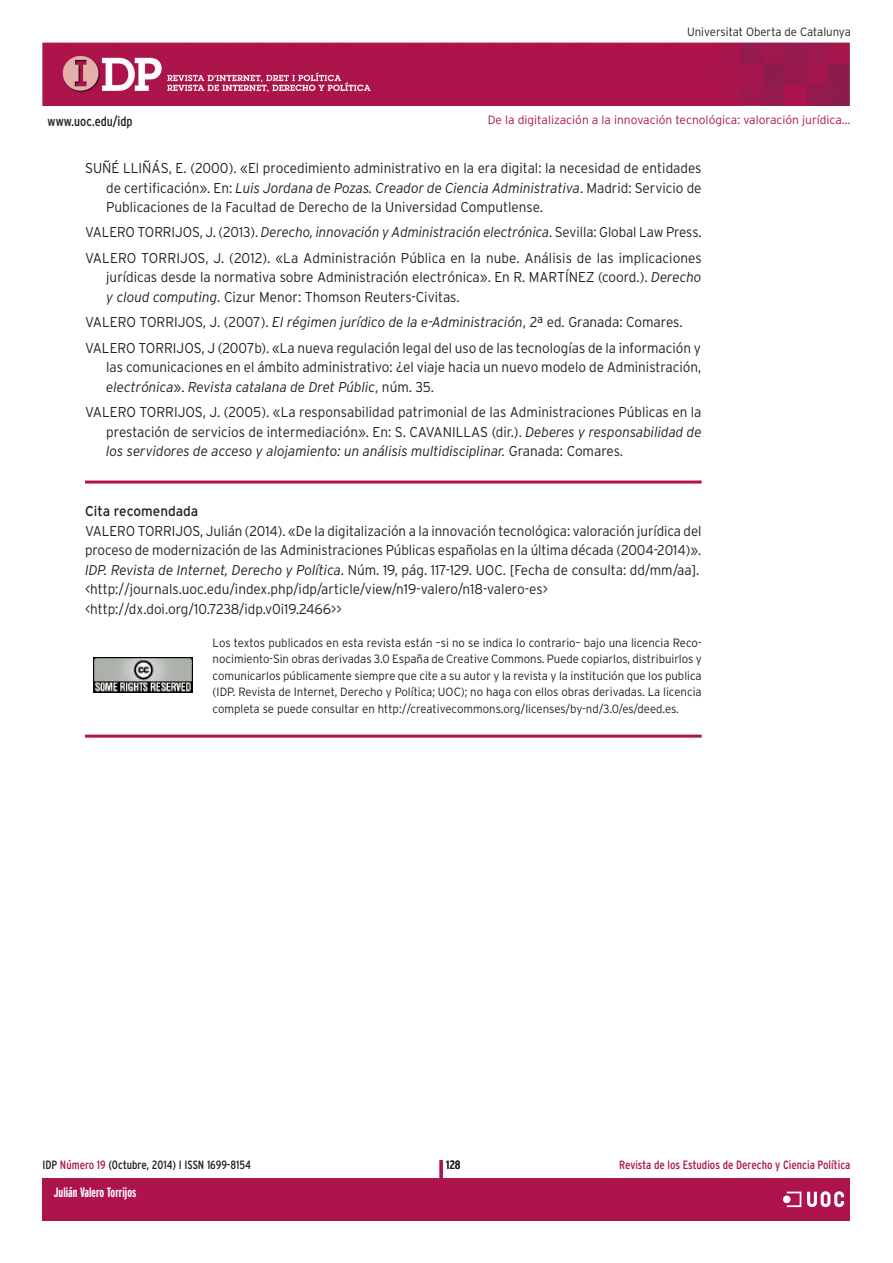
<style>
.page{position:relative;width:893px;height:1263px;background:#fff}
.page>*{position:absolute;margin:0;border:0;box-sizing:border-box;transform-origin:0 0}
.BIBLIOGRAFIA{font:300 14.25px/19.5px "Interstate";color:#231f20;text-align:justify;scale:.95 1}
.TEXTGENERAL{font:300 14.25px/19.5px "Interstate";color:#231f20;text-align:justify;scale:.94 1}
.TEXTGENERAL-2{font:300 14.25px "Interstate";color:#231f20;scale:.95 1}
.BIBLIOGRAFIA-2{font:300 14.25px "Interstate";color:#231f20;scale:.94 1}
.TEXTGENERAL-3{font:14.25px "Interstate";color:#231f20;scale:.95 1}
.t1{font:700 extra-condensed 13.5px "Interstate";color:#fff}
.t2{font:condensed 13.5px "Interstate";color:#231f20}
.TEXTGENERAL-4{font:300 12px/16.5px "Interstate";color:#231f20;text-align:justify;scale:.95 1}
.t3{font:300 12px "Interstate";color:#ad134c}
.t4{font:condensed 12px "Interstate";color:#ad134c}
.t5{font:condensed 12px "Interstate";color:#231f20}
.t6{font:700 extra-condensed 12px "Interstate";color:#fff}
.s1{font-style:inherit}
.s2{font-style:italic}
.s3{color:#ad134c}
</style>
<div class="page">
<img style="left:43px;top:43px;width:807px;height:63px">
<div style="left:43px;top:1178px;width:807px;height:42px;background:#ad134c"></div>
<div style="left:783px;top:1195px;width:8px;height:8px;background:#fff;border-radius:50%"></div>
<svg style="left:787px;top:1191px;width:57px;height:17px"></svg>
<hr style="left:440px;top:1160px;width:3px;height:44px;background:#ad134c">
<hr style="left:85px;top:480px;width:617px;height:3px;background:#ad134c">
<img style="left:94px;top:657px;width:99px;height:35px">
<hr style="left:85px;top:735px;width:617px;height:3px;background:#ad134c">
<p class="t2" style="left:48px;top:113px;width:87px">www.uoc.edu/idp</p>
<p class="TEXTGENERAL-4" style="left:687px;top:23px;width:174px">Universitat Oberta de Catalunya</p>
<p class="t3" style="left:488px;top:113px;width:364px">De la digitalización a la innovación tecnológica: valoración jurídica…</p>
<p class="BIBLIOGRAFIA" style="left:106px;top:158px;width:628px;text-indent:-21px"><span class="s1">SUÑÉ LLI ÑÁS</span>, E. (2000). «El procedimiento administrativo en la era digital: la necesidad de entidades de certificación». En: <span class="s2">Luis Jordana de Pozas. Creador de Ciencia Administrativa</span>. Madrid: Servicio de Publicaciones de la Facultad de Derecho de la Universidad Computlense.</p>
<p class="BIBLIOGRAFIA-2" style="left:85px;top:224px;width:657px">VALERO TORRIJOS, J. (2013). <span class="s2">Derecho, innovación y Administración electrónica</span>. Sevilla: Global Law Press.</p>
<p class="BIBLIOGRAFIA" style="left:106px;top:248px;width:628px;text-indent:-21px">VALERO TORRIJOS, J. (2012). «La Administración Pública en la nube. Análisis de las implicaciones jurídicas desde la normativa sobre Administración electrónica». En R. MARTÍNEZ (coord.). <span class="s2">Derecho y cloud computing</span>. Cizur Menor: Thomson Reuters-Civitas.</p>
<p class="BIBLIOGRAFIA" style="left:85px;top:312px;width:631px">VALERO TORRIJOS, J. (2007). <span class="s2">El régimen jurídico de la e-Administración</span>, 2ª ed. Granada: Comares.</p>
<p class="BIBLIOGRAFIA" style="left:106px;top:338px;width:628px;text-indent:-21px">VALERO TORRIJOS, J (2007b). «La nueva regulación legal del uso de las tecnologías de la información y las comunicaciones en el ámbito administrativo: ¿el viaje hacia un nuevo modelo de Administración, <span class="s2">electrónica</span>». <span class="s2">Revista catalana de Dret Públic</span>, núm. 35.</p>
<p class="BIBLIOGRAFIA" style="left:106px;top:402px;width:628px;text-indent:-21px">VALERO TORRIJOS, J. (2005). «La responsabilidad patrimonial de las Administraciones Públicas en la prestación de servicios de intermediación». En: S. CAVANILLAS (dir.). <span class="s2">Deberes y responsabilidad de los servidores de acceso y alojamiento: un análisis multidisciplinar.</span> Granada: Comares.</p>
<p class="TEXTGENERAL-3" style="left:85px;top:503px;width:121px">Cita recomendada</p>
<p class="TEXTGENERAL" style="left:85px;top:521px;width:657px">VALERO TORRIJOS, Julián (2014). «De la digitalización a la innovación tecnológica: valoración jurídica del proceso de modernización de las Administraciones Públicas españolas en la última década (2004-2014)».<br><span class="s2">IDP. Revista de Internet, Derecho y Política</span>. Núm. 19, pág. 117-129. UOC. [Fecha de consulta: dd/mm/aa].</p>
<p class="TEXTGENERAL-2" style="left:85px;top:581px;width:489px">&lt;http://journals.uoc.edu/index.php/idp/article/view/n19-valero/n18-valero-es&gt;</p>
<p class="TEXTGENERAL-2" style="left:85px;top:601px;width:272px">&lt;http://dx.doi.org/10.7238/idp.v0i19.2466&gt;&gt;</p>
<p class="TEXTGENERAL-4" style="left:213px;top:634px;width:516px">Los textos publicados en esta revista están –si no se indica lo contrario– bajo una licencia Reco&shy;nocimiento-Sin obras derivadas 3.0 España de Creative Commons. Puede copiarlos, distribuirlos y comunicarlos públicamente siempre que cite a su autor y la revista y la institución que los publica (IDP. Revista de Internet, Derecho y Política; UOC); no haga con ellos obras derivadas. La licencia completa se puede consultar en http://creativecommons.org/licenses/by-nd/3.0/es/deed.es.</p>
<p class="t5" style="left:446px;top:1158px;width:16px">128</p>
<p class="t5" style="left:43px;top:1158px;width:210px">IDP <span class="s3">Número 19</span> (Octubre, 2014) I ISSN 1699-8154</p>
<p class="t4" style="left:619px;top:1158px;width:233px">Revista de los Estudios de Derecho y Ciencia Política</p>
<p class="t1" style="left:59px;top:1185px;width:62px">ose R. Agustina</p>
<p class="t1" style="left:54px;top:1185px;width:84px">Julián Valero Torrijos</p>
<p class="t6" style="left:54px;top:1185px;width:31px">Eloi Puig</p>
<p class="t6" style="left:59px;top:1185px;width:31px">Eloi Puig</p>
</div>
